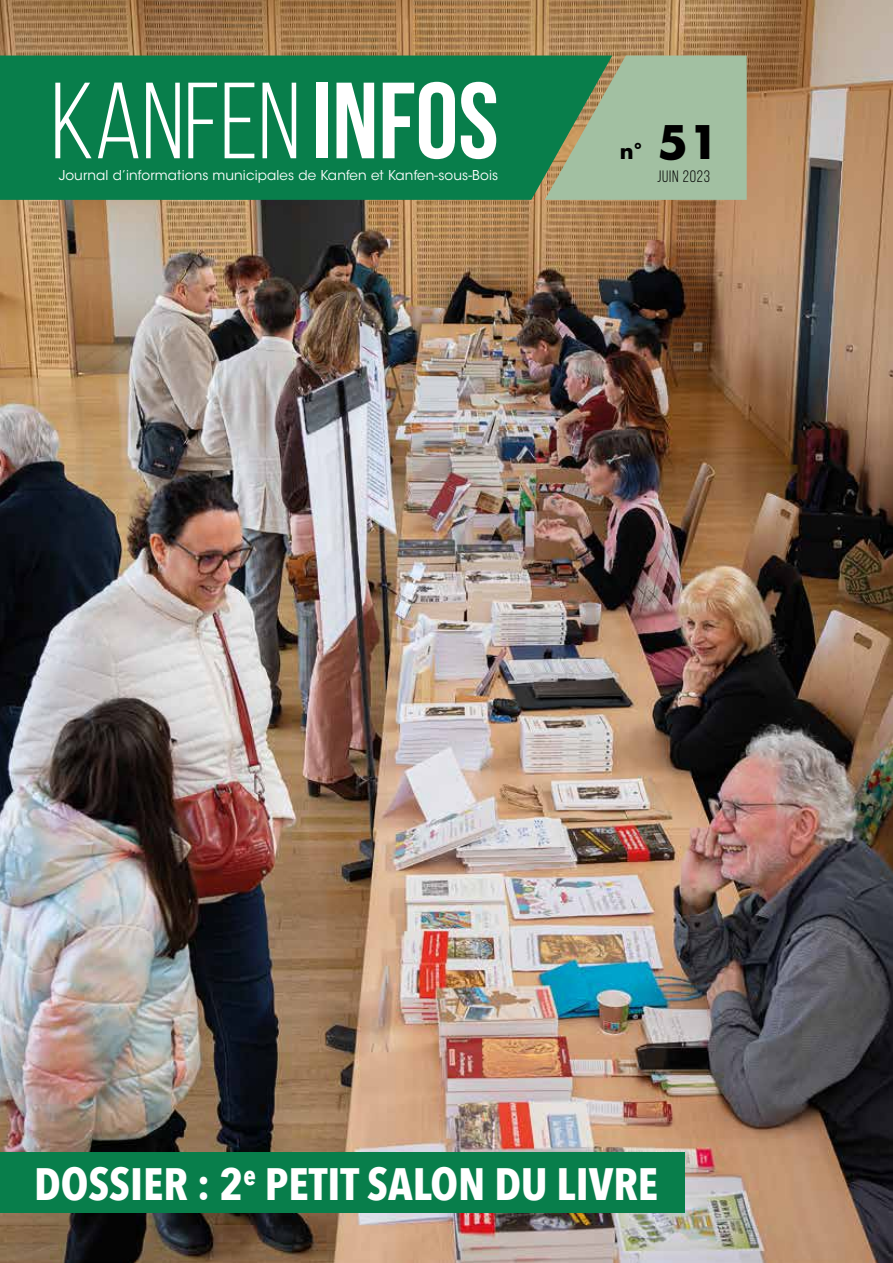
<style>
.page{position:relative;width:893px;height:1263px;background:#fff}
.page>*{position:absolute;margin:0;border:0;box-sizing:border-box;transform-origin:0 0}
.t1{font:108px "Bebas Neue";color:#fff}
.t2{font:700 45.3px "Avenir Next Condensed";color:#fff}
.t3{font:700 21px "Futura Std";color:#000}
.t4{font:16.5px "Bebas Neue";letter-spacing:.05em;color:#000}
.t5{font:13.5px "ITC Avant Garde Std";letter-spacing:.01em;color:#fff}
.s1{font-weight:700}
.s2{font-size:45px}
</style>
<div class="page">
<img style="left:0;top:0;width:893px;height:1263px">
<div style="left:0;top:56px;width:545px;height:144px;background:#087e4b"></div>
<svg style="left:545px;top:56px;width:202px;height:144px;background:#8eb391"></svg>
<div style="left:0;top:1152px;width:685px;height:61px;background:#087e4b"></div>
<h1 class="t1" style="left:51px;top:63px;width:449px">KANFEN<span class="s1">INFOS</span></h1>
<p class="t5" style="left:59px;top:167px;width:441px">Journal d’informations municipales de Kanfen et Kanfen-sous-Bois</p>
<h3 class="t3" style="left:620px;top:137px;width:101px">n° <span class="s2">51</span></h3>
<p class="t4" style="left:657px;top:168px;width:55px">JUIN 2023</p>
<h2 class="t2" style="left:34px;top:1156px;width:626px">DOSSIER : 2<sup>e</sup> PETIT SALON DU LIVRE</h2>
</div>
